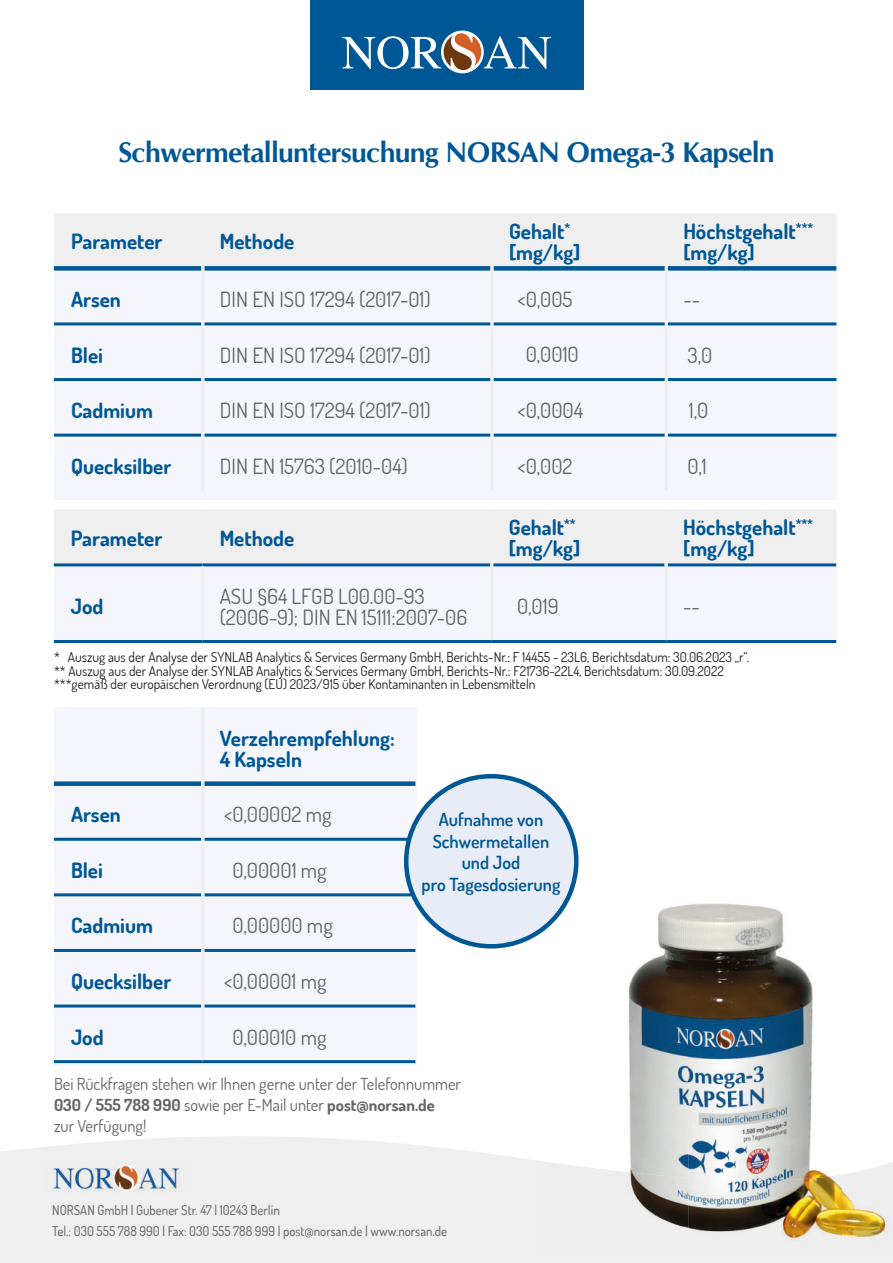
<style>
.page{position:relative;width:893px;height:1263px;background:#fff}
.page>*{position:absolute;margin:0;border:0;box-sizing:border-box;transform-origin:0 0}
.t1{font:700 28.5px "CG Omega";letter-spacing:-.025em;color:#005795}
.t2{font:200 21px/21px "Dosis";color:#646463}
.t3{font:700 21px/21px "Dosis";color:#005795}
.t4{font:600 18px/21.6px "Dosis";color:#005795;text-align:center}
.t5{font:200 16.5px/21px "Dosis";color:#646463}
.t6{font:200 13.5px/13.5px "Dosis";color:#1d1d1b}
.t7{font:500 13.5px/21px "Dosis";color:#70706f;scale:.95 1}
.s1{font-weight:700}
</style>
<div class="page">
<div style="left:0;top:1136px;width:893px;height:127px;background:#efefef"></div>
<img style="left:43px;top:1163px;width:148px;height:29px">
<div style="left:310px;top:0;width:273px;height:90px;background:#005795"></div>
<img style="left:535px;top:885px;width:278px;height:197px">
<img style="left:842px;top:1136px;width:51px;height:26px">
<img style="left:535px;top:1082px;width:153px;height:78px">
<img style="left:688px;top:1082px;width:154px;height:93px">
<img style="left:535px;top:1160px;width:154px;height:94px">
<img style="left:688px;top:1175px;width:154px;height:79px">
<img style="left:842px;top:1162px;width:51px;height:92px">
<div style="left:54px;top:213px;width:782px;height:287px;background:#f4f6fb"></div>
<div style="left:54px;top:213px;width:782px;height:53px;background:#efefef"></div>
<hr style="left:54px;top:322px;width:147px;height:3px;background:#005795">
<hr style="left:204px;top:322px;width:286px;height:3px;background:#005795">
<hr style="left:493px;top:322px;width:172px;height:3px;background:#005795">
<hr style="left:668px;top:322px;width:168px;height:3px;background:#005795">
<hr style="left:54px;top:378px;width:147px;height:3px;background:#005795">
<hr style="left:204px;top:378px;width:286px;height:3px;background:#005795">
<hr style="left:493px;top:378px;width:172px;height:3px;background:#005795">
<hr style="left:668px;top:378px;width:168px;height:3px;background:#005795">
<hr style="left:54px;top:434px;width:147px;height:3px;background:#005795">
<hr style="left:204px;top:434px;width:286px;height:3px;background:#005795">
<hr style="left:493px;top:434px;width:172px;height:3px;background:#005795">
<hr style="left:668px;top:434px;width:168px;height:3px;background:#005795">
<div style="left:54px;top:266px;width:147px;height:5px;background:#005795"></div>
<div style="left:204px;top:266px;width:286px;height:5px;background:#005795"></div>
<div style="left:493px;top:266px;width:172px;height:5px;background:#005795"></div>
<div style="left:668px;top:266px;width:168px;height:5px;background:#005795"></div>
<hr style="left:201px;top:213px;width:3px;height:55px;background:#efefef">
<hr style="left:490px;top:213px;width:3px;height:55px;background:#efefef">
<hr style="left:665px;top:213px;width:3px;height:55px;background:#efefef">
<hr style="left:201px;top:268px;width:3px;height:56px;background:#efefef">
<hr style="left:490px;top:268px;width:3px;height:56px;background:#efefef">
<hr style="left:665px;top:268px;width:3px;height:56px;background:#efefef">
<hr style="left:201px;top:324px;width:3px;height:55px;background:#efefef">
<hr style="left:201px;top:379px;width:3px;height:56px;background:#efefef">
<hr style="left:490px;top:324px;width:3px;height:55px;background:#efefef">
<hr style="left:490px;top:379px;width:3px;height:56px;background:#efefef">
<hr style="left:665px;top:324px;width:3px;height:55px;background:#efefef">
<hr style="left:665px;top:379px;width:3px;height:56px;background:#efefef">
<hr style="left:201px;top:435px;width:3px;height:56px;background:#efefef">
<hr style="left:490px;top:435px;width:3px;height:56px;background:#efefef">
<hr style="left:665px;top:435px;width:3px;height:56px;background:#efefef">
<div style="left:54px;top:707px;width:363px;height:358px;background:#f4f6fb"></div>
<hr style="left:54px;top:838px;width:147px;height:3px;background:#005795">
<hr style="left:204px;top:838px;width:211px;height:3px;background:#005795">
<hr style="left:54px;top:893px;width:147px;height:3px;background:#005795">
<hr style="left:204px;top:893px;width:211px;height:3px;background:#005795">
<hr style="left:54px;top:949px;width:147px;height:3px;background:#005795">
<hr style="left:204px;top:949px;width:211px;height:3px;background:#005795">
<div style="left:54px;top:781px;width:147px;height:5px;background:#005795"></div>
<div style="left:204px;top:781px;width:211px;height:5px;background:#005795"></div>
<hr style="left:54px;top:1004px;width:147px;height:3px;background:#005795">
<hr style="left:204px;top:1004px;width:211px;height:3px;background:#005795">
<hr style="left:54px;top:1060px;width:149px;height:3px;background:#005795">
<hr style="left:203px;top:1060px;width:212px;height:3px;background:#005795">
<hr style="left:201px;top:707px;width:3px;height:77px;background:#efefef">
<hr style="left:201px;top:784px;width:3px;height:55px;background:#efefef">
<hr style="left:201px;top:839px;width:3px;height:56px;background:#efefef">
<hr style="left:201px;top:895px;width:3px;height:55px;background:#efefef">
<hr style="left:201px;top:950px;width:3px;height:56px;background:#efefef">
<hr style="left:201px;top:1006px;width:3px;height:54px;background:#efefef">
<div style="left:406px;top:776px;width:170px;height:170px;background:#e7ecf6;border-radius:50%"></div>
<div style="left:404px;top:774px;width:175px;height:174px;border:5px solid #005795;border-radius:50%"></div>
<div style="left:54px;top:510px;width:782px;height:133px;background:#f4f6fb"></div>
<div style="left:54px;top:510px;width:782px;height:53px;background:#efefef"></div>
<hr style="left:201px;top:510px;width:3px;height:53px;background:#efefef">
<hr style="left:54px;top:563px;width:149px;height:3px;background:#005795">
<hr style="left:203px;top:563px;width:287px;height:3px;background:#005795">
<hr style="left:493px;top:563px;width:172px;height:3px;background:#005795">
<hr style="left:668px;top:563px;width:168px;height:3px;background:#005795">
<hr style="left:490px;top:510px;width:3px;height:55px;background:#efefef">
<hr style="left:665px;top:510px;width:3px;height:55px;background:#efefef">
<hr style="left:54px;top:640px;width:149px;height:3px;background:#005795">
<hr style="left:203px;top:640px;width:289px;height:3px;background:#005795">
<hr style="left:492px;top:640px;width:174px;height:3px;background:#005795">
<hr style="left:666px;top:640px;width:170px;height:3px;background:#005795">
<hr style="left:201px;top:566px;width:3px;height:74px;background:#efefef">
<hr style="left:490px;top:565px;width:3px;height:75px;background:#efefef">
<hr style="left:665px;top:565px;width:3px;height:75px;background:#efefef">
<div style="left:441px;top:31px;width:43px;height:42px;background:#fff;border-radius:50%"></div>
<svg style="left:342px;top:33px;width:209px;height:37px"></svg>
<h1 class="t1" style="left:118px;top:141px;width:658px">Schwermetalluntersuchung NORSAN Omega-3 Kapseln</h1>
<h2 class="t3" style="left:71px;top:233px;width:93px">Parameter</h2>
<h2 class="t3" style="left:220px;top:233px;width:76px">Methode</h2>
<h2 class="t3" style="left:509px;top:223px;width:73px">Gehalt<sup>* </sup>[mg/kg]</h2>
<h2 class="t3" style="left:683px;top:223px;width:131px">Höchstgehalt<sup>*** </sup>[mg/kg]</h2>
<h2 class="t3" style="left:71px;top:291px;width:51px">Arsen</h2>
<h2 class="t2" style="left:220px;top:291px;width:212px">DIN EN ISO 17294 (2017-01)</h2>
<h2 class="t2" style="left:517px;top:291px;width:57px">&lt;0,005</h2>
<h2 class="t2" style="left:683px;top:291px;width:18px">--</h2>
<h2 class="t3" style="left:71px;top:346px;width:33px">Blei</h2>
<h2 class="t2" style="left:220px;top:346px;width:212px">DIN EN ISO 17294 (2017-01)</h2>
<h2 class="t2" style="left:526px;top:346px;width:54px">0,0010</h2>
<h2 class="t2" style="left:688px;top:346px;width:26px">3,0</h2>
<h2 class="t3" style="left:71px;top:402px;width:83px">Cadmium</h2>
<h2 class="t2" style="left:220px;top:402px;width:212px">DIN EN ISO 17294 (2017-01)</h2>
<h2 class="t2" style="left:517px;top:402px;width:67px">&lt;0,0004</h2>
<h2 class="t2" style="left:689px;top:402px;width:21px">1,0</h2>
<h2 class="t3" style="left:71px;top:457px;width:102px">Quecksilber</h2>
<h2 class="t2" style="left:220px;top:458px;width:189px">DIN EN 15763 (2010-04)</h2>
<h2 class="t2" style="left:517px;top:458px;width:57px">&lt;0,002</h2>
<h2 class="t2" style="left:688px;top:458px;width:21px">0,1</h2>
<h2 class="t3" style="left:71px;top:530px;width:93px">Parameter</h2>
<h2 class="t3" style="left:220px;top:530px;width:76px">Methode</h2>
<h2 class="t3" style="left:509px;top:519px;width:73px">Gehalt<sup>** </sup>[mg/kg]</h2>
<h2 class="t3" style="left:683px;top:519px;width:131px">Höchstgehalt<sup>*** </sup>[mg/kg]</h2>
<h2 class="t3" style="left:71px;top:598px;width:34px">Jod</h2>
<h2 class="t2" style="left:220px;top:587px;width:249px">ASU §64 LFGB L00.00-93 (2006-9); DIN EN 15111:2007-06</h2>
<h2 class="t2" style="left:517px;top:598px;width:43px">0,019</h2>
<h2 class="t2" style="left:683px;top:598px;width:18px">--</h2>
<p class="t6" style="left:54px;top:652px;width:696px">* Auszug aus der Analyse der SYNLAB Analytics &amp; Services Germany GmbH, Berichts-Nr.: F 14455 - 23L6, Berichtsdatum: 30.06.2023 „r“. ** Auszug aus der Analyse der SYNLAB Analytics &amp; Services Germany GmbH, Berichts-Nr.: F21736-22L4, Berichtsdatum: 30.09.2022 ***gemäß der europäischen Verordnung (EU) 2023/915 über Kontaminanten in Lebensmitteln</p>
<h2 class="t3" style="left:220px;top:729px;width:176px">Verzehrempfehlung:<br>4 Kapseln</h2>
<h2 class="t3" style="left:71px;top:806px;width:51px">Arsen</h2>
<h2 class="t2" style="left:224px;top:806px;width:109px">&lt;0,00002 mg</h2>
<h2 class="t3" style="left:71px;top:861px;width:33px">Blei</h2>
<h2 class="t2" style="left:233px;top:862px;width:96px">0,00001 mg</h2>
<h2 class="t3" style="left:71px;top:917px;width:83px">Cadmium</h2>
<h2 class="t2" style="left:232px;top:917px;width:102px">0,00000 mg</h2>
<h2 class="t3" style="left:71px;top:973px;width:102px">Quecksilber</h2>
<h2 class="t2" style="left:224px;top:973px;width:104px">&lt;0,00001 mg</h2>
<h2 class="t3" style="left:71px;top:1028px;width:34px">Jod</h2>
<h2 class="t2" style="left:232px;top:1028px;width:96px">0,00010 mg</h2>
<h3 class="t4" style="left:422px;top:810px;width:140px">Aufnahme von<br>Schwermetallen und Jod<br>pro Tagesdosierung</h3>
<p class="t5" style="left:54px;top:1075px;width:409px">Bei Rückfragen stehen wir Ihnen gerne unter der Telefonnummer<br><span class="s1">030 / 555 788 990</span> sowie per E-Mail unter <span class="s1">post@norsan.de<br></span>zur Verfügung!</p>
<p class="t7" style="left:52px;top:1200px;width:417px">NORSAN GmbH | Gubener Str. 47 | 10243 Berlin<br>Tel.: 030 555 788 990 | Fax: 030 555 788 999 | post@norsan.de | www.norsan.de</p>
</div>
